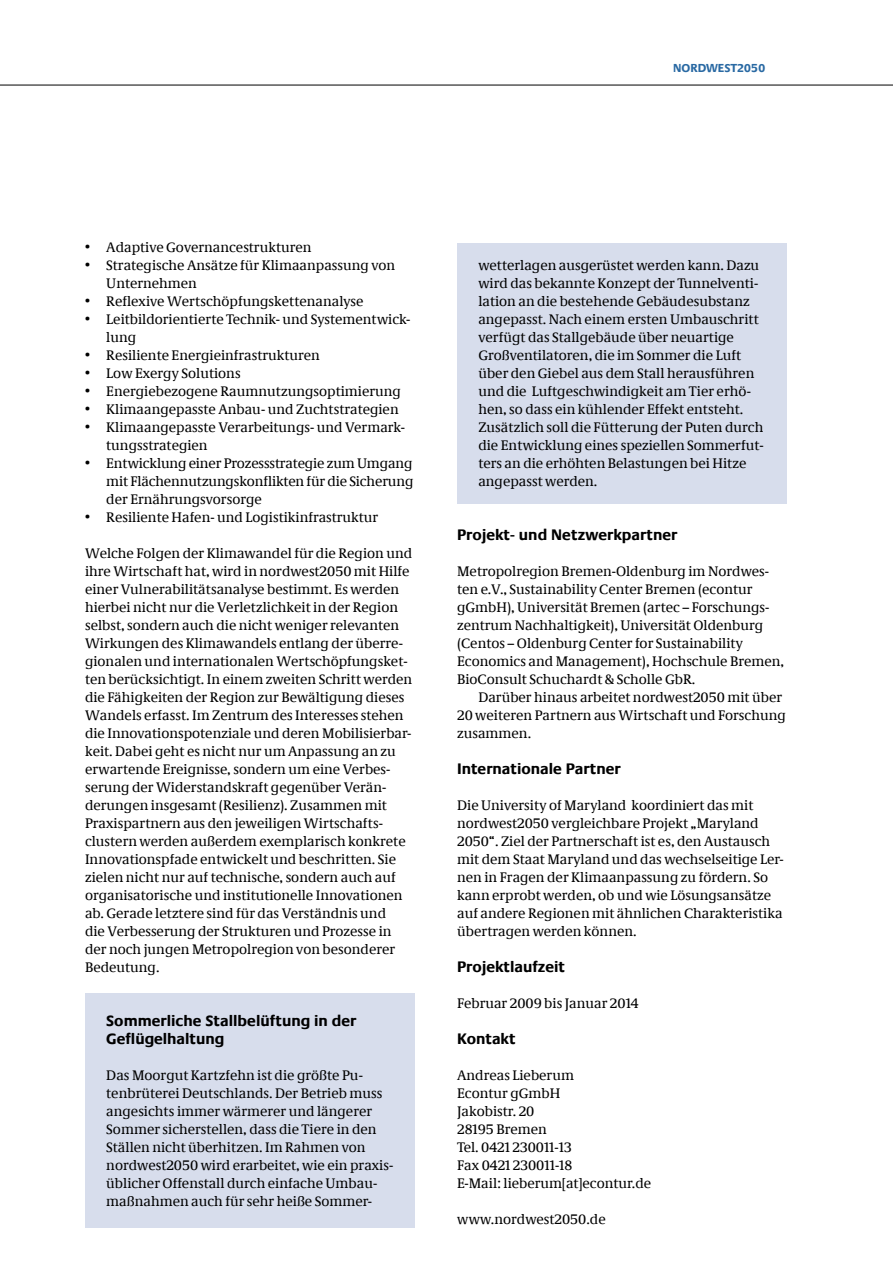
<style>
.page{position:relative;width:893px;height:1263px;background:#fff}
.page>*{position:absolute;margin:0;border:0;box-sizing:border-box;transform-origin:0 0}
.t1{font:700 15.75px/18px "Neue Praxis";color:#000}
.t2{font:14.25px/18px "Neue Demos";color:#000}
.t3{font:700 12px "Neue Praxis";color:#2969a3}
</style>
<div class="page">
<div style="left:457px;top:244px;width:330px;height:260px;background:#d7ddec"></div>
<div style="left:85px;top:993px;width:330px;height:234px;background:#d7ddec"></div>
<hr style="left:0;top:85px;width:893px;height:1px;background:#000">
<p class="t3" style="left:673px;top:60px;width:94px">NORDWEST2050</p>
<p class="t2" style="left:85px;top:238px;width:228px">• Adaptive Governancestrukturen</p>
<p class="t2" style="left:106px;top:256px;width:290px;text-indent:-21px">• Strategische Ansätze für Klimaanpassung von<br>Unternehmen</p>
<p class="t2" style="left:85px;top:292px;width:280px">• Reflexive Wertschöpfungskettenanalyse</p>
<p class="t2" style="left:106px;top:310px;width:306px;text-indent:-21px">• Leitbildorientierte Technik- und Systementwick&shy;lung</p>
<p class="t2" style="left:85px;top:346px;width:236px">• Resiliente Energieinfrastrukturen</p>
<p class="t2" style="left:85px;top:364px;width:157px">• Low Exergy Solutions</p>
<p class="t2" style="left:85px;top:382px;width:317px">• Energiebezogene Raumnutzungsoptimierung</p>
<p class="t2" style="left:85px;top:400px;width:315px">• Klimaangepasste Anbau- und Zuchtstrategien</p>
<p class="t2" style="left:106px;top:418px;width:300px;text-indent:-21px">• Klimaangepasste Verarbeitungs- und Vermark&shy;tungsstrategien</p>
<p class="t2" style="left:106px;top:454px;width:309px;text-align:justify;text-indent:-21px">• Entwicklung einer Prozessstrategie zum Umgang mit Flächennutzungskonflikten für die Sicherung der Ernährungsvorsorge</p>
<p class="t2" style="left:85px;top:508px;width:295px">• Resiliente Hafen- und Logistikinfrastruktur</p>
<p class="t2" style="left:85px;top:544px;width:329px">Welche Folgen der Klimawandel für die Region und ihre Wirtschaft hat, wird in nordwest2050 mit Hilfe einer Vulnerabilitätsanalyse bestimmt. Es werden hierbei nicht nur die Verletzlichkeit in der Region selbst, sondern auch die nicht weniger relevanten Wirkungen des Klimawandels entlang der überre&shy;gionalen und internationalen Wertschöpfungsket&shy;ten berücksichtigt. In einem zweiten Schritt werden die Fähigkeiten der Region zur Bewältigung dieses Wandels erfasst. Im Zentrum des Interesses stehen die Innovationspotenziale und deren Mobilisierbar&shy;keit. Dabei geht es nicht nur um Anpassung an zu erwartende Ereignisse, sondern um eine Verbes&shy;serung der Widerstandskraft gegenüber Verän&shy;derungen insgesamt (Resilienz). Zusammen mit Praxispartnern aus den jeweiligen Wirtschafts&shy;clustern werden außerdem exemplarisch konkrete Innovationspfade entwickelt und beschritten. Sie zielen nicht nur auf technische, sondern auch auf organisatorische und institutionelle Innovationen ab. Gerade letztere sind für das Verständnis und<br>die Verbesserung der Strukturen und Prozesse in der noch jungen Metropolregion von besonderer Bedeutung.</p>
<p class="t1" style="left:106px;top:1012px;width:252px">Sommerliche Stallbelüftung in der<br>Geflügelhaltung</p>
<p class="t2" style="left:106px;top:1066px;width:289px">Das Moorgut Kartzfehn ist die größte Pu&shy;tenbrüterei Deutschlands. Der Betrieb muss angesichts immer wärmerer und längerer Sommer sicherstellen, dass die Tiere in den Ställen nicht überhitzen. Im Rahmen von nordwest2050 wird erarbeitet, wie ein praxis&shy;üblicher Offenstall durch einfache Umbau&shy;maßnahmen auch für sehr heiße Sommer-</p>
<p class="t2" style="left:478px;top:256px;width:287px">wetterlagen ausgerüstet werden kann. Dazu wird das bekannte Konzept der Tunnelventi&shy;lation an die bestehende Gebäudesubstanz angepasst. Nach einem ersten Umbauschritt verfügt das Stallgebäude über neuartige Großventilatoren, die im Sommer die Luft über den Giebel aus dem Stall herausführen und die Luftgeschwindigkeit am Tier erhö&shy;hen, so dass ein kühlender Effekt entsteht.<br>Zusätzlich soll die Fütterung der Puten durch die Entwicklung eines speziellen Sommerfut&shy;ters an die erhöhten Belastungen bei Hitze angepasst werden.</p>
<p class="t1" style="left:457px;top:526px;width:222px">Projekt- und Netzwerkpartner</p>
<p class="t2" style="left:457px;top:562px;width:329px">Metropolregion Bremen-Oldenburg im Nordwes&shy;ten e.V., Sustainability Center Bremen (econtur gGmbH), Universität Bremen (artec – Forschungs&shy;zentrum Nachhaltigkeit), Universität Oldenburg (Centos – Oldenburg Center for Sustainability Economics and Management), Hochschule Bremen, BioConsult Schuchardt &amp; Scholle GbR.</p>
<p class="t2" style="left:457px;top:688px;width:330px;text-indent:21px">Darüber hinaus arbeitet nordwest2050 mit über<br>20 weiteren Partnern aus Wirtschaft und Forschung zusammen.</p>
<p class="t1" style="left:457px;top:760px;width:165px">Internationale Partner</p>
<p class="t2" style="left:457px;top:796px;width:328px">Die University of Maryland koordiniert das mit nordwest2050 vergleichbare Projekt „Maryland 2050“. Ziel der Partnerschaft ist es, den Austausch mit dem Staat Maryland und das wechselseitige Ler&shy;nen in Fragen der Klimaanpassung zu fördern. So kann erprobt werden, ob und wie Lösungsansätze auf andere Regionen mit ähnlichen Charakteristika übertragen werden können.</p>
<p class="t1" style="left:457px;top:958px;width:110px">Projektlaufzeit</p>
<p class="t2" style="left:457px;top:994px;width:183px">Februar 2009 bis Januar 2014</p>
<p class="t1" style="left:457px;top:1030px;width:60px">Kontakt</p>
<p class="t2" style="left:457px;top:1066px;width:196px">Andreas Lieberum<br>Econtur gGmbH<br>Jakobistr. 20<br>28195 Bremen<br>Tel. 0421 230011-13<br>Fax 0421 230011-18<br>E-Mail: lieberum[at]econtur.de</p>
<p class="t2" style="left:457px;top:1210px;width:150px">www.nordwest2050.de</p>
</div>
